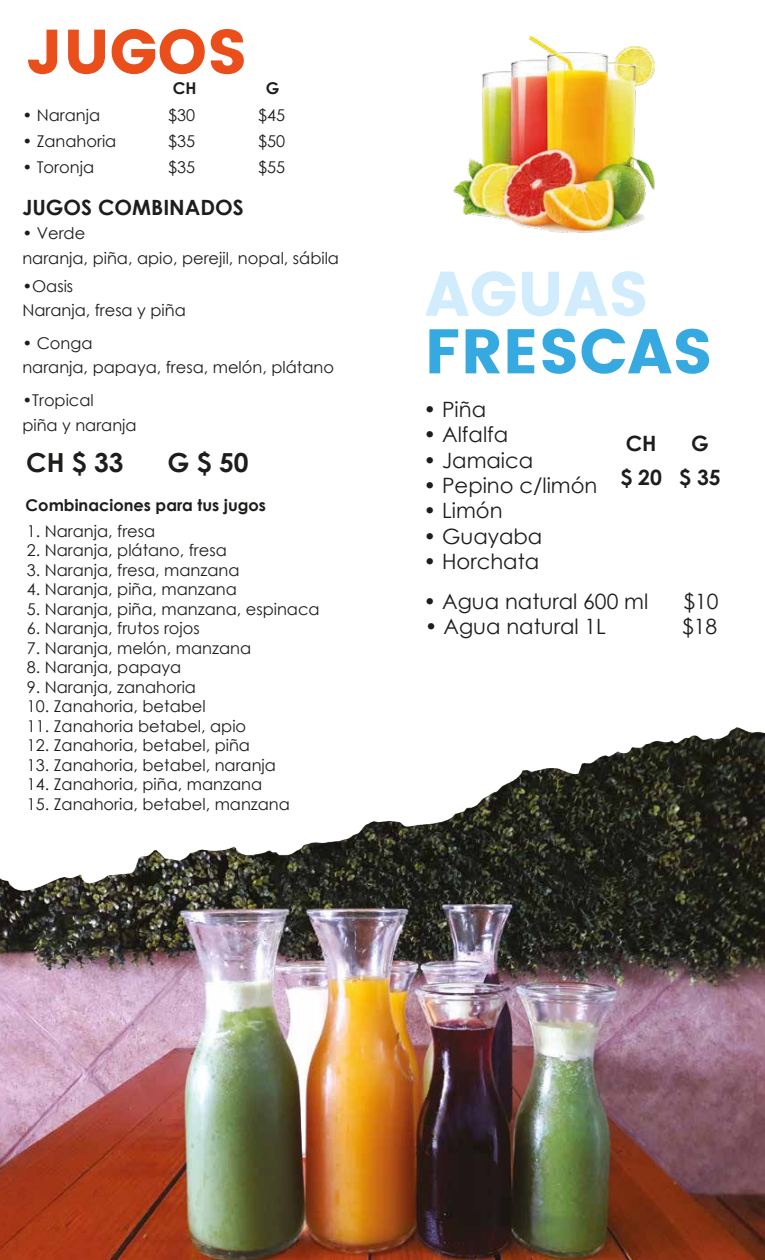
<style>
.page{position:relative;width:765px;height:1260px;background:#fff}
.page>*{position:absolute;margin:0;border:0;box-sizing:border-box;transform-origin:0 0}
.t1{font:700 62.88px "Poppins";color:#36a9e1}
.t2{font:700 62.88px "Poppins";color:#e94e1b}
.t3{font:700 62.88px "Poppins";color:#d1ecfc}
.t4{font:700 26.25px "Century Gothic";color:#1d1d1b}
.t5{font:21.12px "Century Gothic";color:#1d1d1b}
.t6{font:700 21.12px/33.8px "Century Gothic";color:#1d1d1b}
.t7{font:700 21px "Century Gothic";color:#1d1d1b}
.t8{font:16.25px/24.4px "Century Gothic";color:#1d1d1b}
.t9{font:700 16.25px "Century Gothic";color:#1d1d1b}
</style>
<div class="page">
<img style="left:0;top:890px;width:765px;height:370px">
<img style="left:0;top:727px;width:765px;height:163px">
<img style="left:453px;top:36px;width:202px;height:197px">
<h1 class="t2" style="left:26px;top:15px;width:223px">JUGOS</h1>
<p class="t8" style="left:22px;top:102px;width:79px">• Naranja</p>
<p class="t8" style="left:22px;top:128px;width:96px">• Zanahoria</p>
<p class="t8" style="left:22px;top:154px;width:73px">• Toronja</p>
<p class="t9" style="left:173px;top:76px;width:25px">CH</p>
<p class="t9" style="left:266px;top:76px;width:15px">G</p>
<p class="t8" style="left:168px;top:103px;width:29px">$30</p>
<p class="t8" style="left:258px;top:103px;width:29px">$45</p>
<p class="t8" style="left:168px;top:129px;width:29px">$35</p>
<p class="t8" style="left:258px;top:129px;width:29px">$50</p>
<p class="t8" style="left:168px;top:155px;width:29px">$35</p>
<p class="t8" style="left:258px;top:155px;width:29px">$55</p>
<p class="t7" style="left:22px;top:191px;width:223px">JUGOS COMBINADOS</p>
<p class="t8" style="left:22px;top:221px;width:318px">• Verde<br>naranja, piña, apio, perejil, nopal, sábila</p>
<p class="t8" style="left:22px;top:273px;width:165px">•Oasis<br>Naranja, fresa y piña</p>
<p class="t8" style="left:22px;top:330px;width:313px">• Conga<br>naranja, papaya, fresa, melón, plátano</p>
<p class="t8" style="left:22px;top:388px;width:116px">•Tropical<br>piña y naranja</p>
<h2 class="t4" style="left:26px;top:443px;width:99px">CH $ 33</h2>
<h2 class="t4" style="left:168px;top:443px;width:82px">G $ 50</h2>
<p class="t9" style="left:26px;top:493px;width:242px">Combinaciones para tus jugos</p>
<p class="t8" style="left:27px;top:518px;width:130px">1. Naranja, fresa</p>
<p class="t8" style="left:27px;top:538px;width:201px">2. Naranja, plátano, fresa</p>
<p class="t8" style="left:27px;top:557px;width:214px">3. Naranja, fresa, manzana</p>
<p class="t8" style="left:27px;top:577px;width:212px">4. Naranja, piña, manzana</p>
<p class="t8" style="left:27px;top:596px;width:294px">5. Naranja, piña, manzana, espinaca</p>
<p class="t8" style="left:27px;top:616px;width:175px">6. Naranja, frutos rojos</p>
<p class="t8" style="left:27px;top:635px;width:226px">7. Naranja, melón, manzana</p>
<p class="t8" style="left:27px;top:655px;width:156px">8. Naranja, papaya</p>
<p class="t8" style="left:27px;top:674px;width:171px">9. Naranja, zanahoria</p>
<p class="t8" style="left:27px;top:694px;width:180px">10. Zanahoria, betabel</p>
<p class="t8" style="left:27px;top:713px;width:221px">11. Zanahoria betabel, apio</p>
<p class="t8" style="left:27px;top:733px;width:225px">12. Zanahoria, betabel, piña</p>
<p class="t8" style="left:27px;top:752px;width:251px">13. Zanahoria, betabel, naranja</p>
<p class="t8" style="left:27px;top:772px;width:237px">14. Zanahoria, piña, manzana</p>
<p class="t8" style="left:27px;top:791px;width:265px">15. Zanahoria, betabel, manzana</p>
<h1 class="t3" style="left:425px;top:257px;width:226px">AGUAS</h1>
<h1 class="t1" style="left:425px;top:315px;width:290px">FRESCAS</h1>
<p class="t5" style="left:423px;top:395px;width:64px">• Piña</p>
<p class="t5" style="left:423px;top:420px;width:86px">• Alfalfa</p>
<p class="t5" style="left:423px;top:445px;width:111px">• Jamaica</p>
<p class="t5" style="left:423px;top:471px;width:175px">• Pepino c/limón</p>
<p class="t5" style="left:423px;top:496px;width:81px">• Limón</p>
<p class="t5" style="left:423px;top:521px;width:120px">• Guayaba</p>
<p class="t5" style="left:423px;top:547px;width:117px">• Horchata</p>
<p class="t6" style="left:621px;top:426px;width:43px">CH $ 20</p>
<p class="t6" style="left:679px;top:426px;width:43px;text-align:center">G<br>$ 35</p>
<p class="t5" style="left:423px;top:586px;width:226px">• Agua natural 600 ml</p>
<p class="t5" style="left:683px;top:586px;width:37px">$10</p>
<p class="t5" style="left:425px;top:612px;width:183px">• Agua natural 1L</p>
<p class="t5" style="left:682px;top:612px;width:37px">$18</p>
</div>
